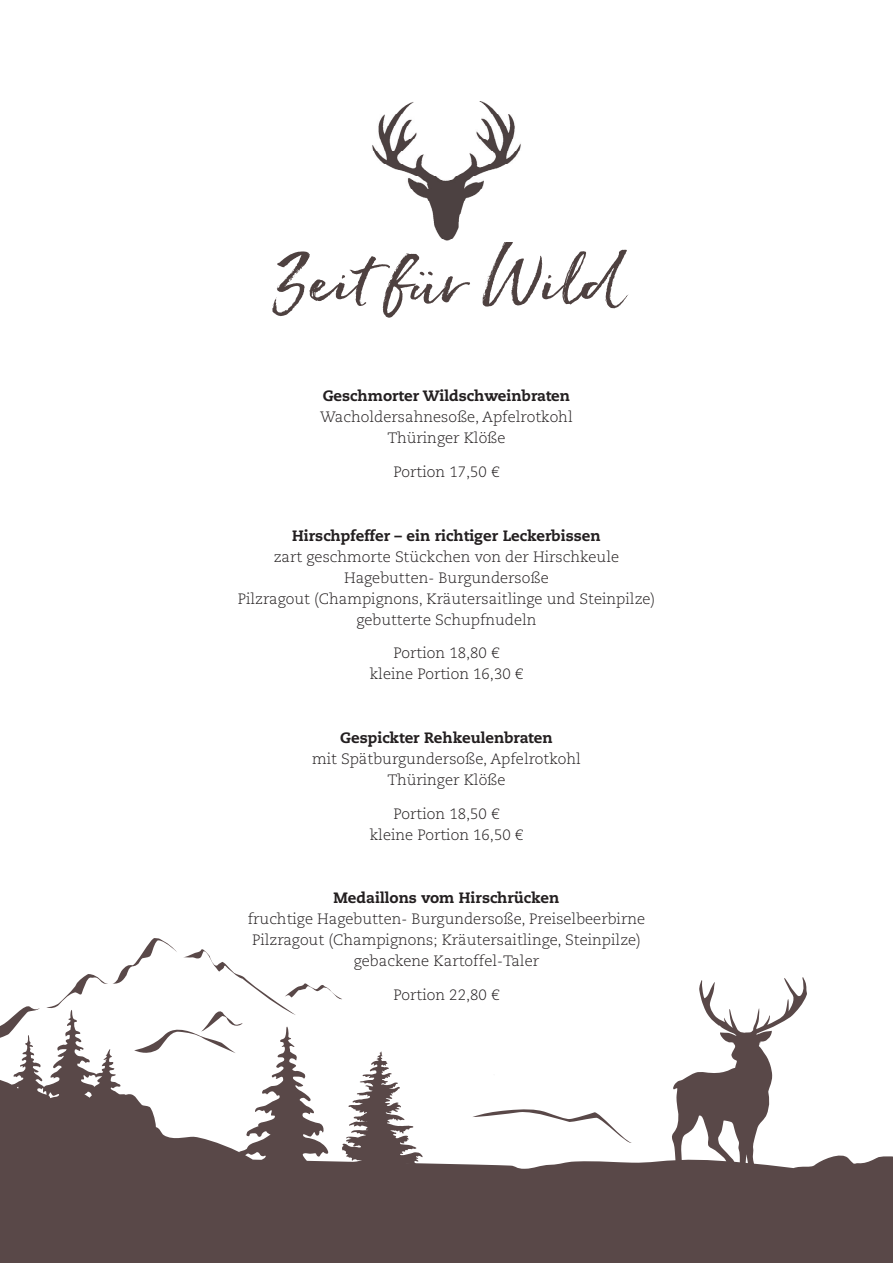
<style>
.page{position:relative;width:893px;height:1263px;background:#fff}
.page>*{position:absolute;margin:0;border:0;box-sizing:border-box;transform-origin:0 0}
.t1{font:64.5px "Hello Pretty";color:#4e4140}
.t2{font:300 15px/21px "Caecilia LT Std";color:#231f20;text-align:center}
.t3{font:800 15px "Caecilia LT Std";color:#231f20}
</style>
<div class="page">
<img style="left:372px;top:102px;width:149px;height:139px">
<svg style="left:699px;top:977px;width:108px;height:29px"></svg>
<svg style="left:0;top:1006px;width:893px;height:257px;fill:#594848"></svg>
<svg style="left:46px;top:938px;width:377px;height:228px"></svg>
<h1 class="t1" style="left:273px;top:240px;width:348px">Zeit für Wild</h1>
<p class="t3" style="left:323px;top:387px;width:249px">Geschmorter Wildschweinbraten</p>
<p class="t2" style="left:320px;top:407px;width:254px">Wacholdersahnesoße, Apfelrotkohl<br>Thüringer Klöße</p>
<p class="t2" style="left:394px;top:462px;width:107px">Portion 17,50 €</p>
<p class="t3" style="left:292px;top:526px;width:310px">Hirschpfeffer – ein richtiger Leckerbissen</p>
<p class="t2" style="left:238px;top:546px;width:419px">zart geschmorte Stückchen von der Hirschkeule Hagebutten- Burgundersoße<br>Pilzragout (Champignons, Kräutersaitlinge und Steinpilze) gebutterte Schupfnudeln</p>
<p class="t2" style="left:370px;top:643px;width:155px">Portion 18,80 €<br>kleine Portion 16,30 €</p>
<p class="t3" style="left:340px;top:728px;width:214px">Gespickter Rehkeulenbraten</p>
<p class="t2" style="left:312px;top:748px;width:270px">mit Spätburgundersoße, Apfelrotkohl<br>Thüringer Klöße</p>
<p class="t2" style="left:370px;top:803px;width:155px">Portion 18,50 €<br>kleine Portion 16,50 €</p>
<p class="t3" style="left:333px;top:888px;width:228px">Medaillons vom Hirschrücken</p>
<p class="t2" style="left:248px;top:909px;width:399px">fruchtige Hagebutten- Burgundersoße, Preiselbeerbirne<br>Pilzragout (Champignons; Kräutersaitlinge, Steinpilze) gebackene Kartoffel-Taler</p>
<p class="t2" style="left:394px;top:984px;width:107px">Portion 22,80 €</p>
</div>
